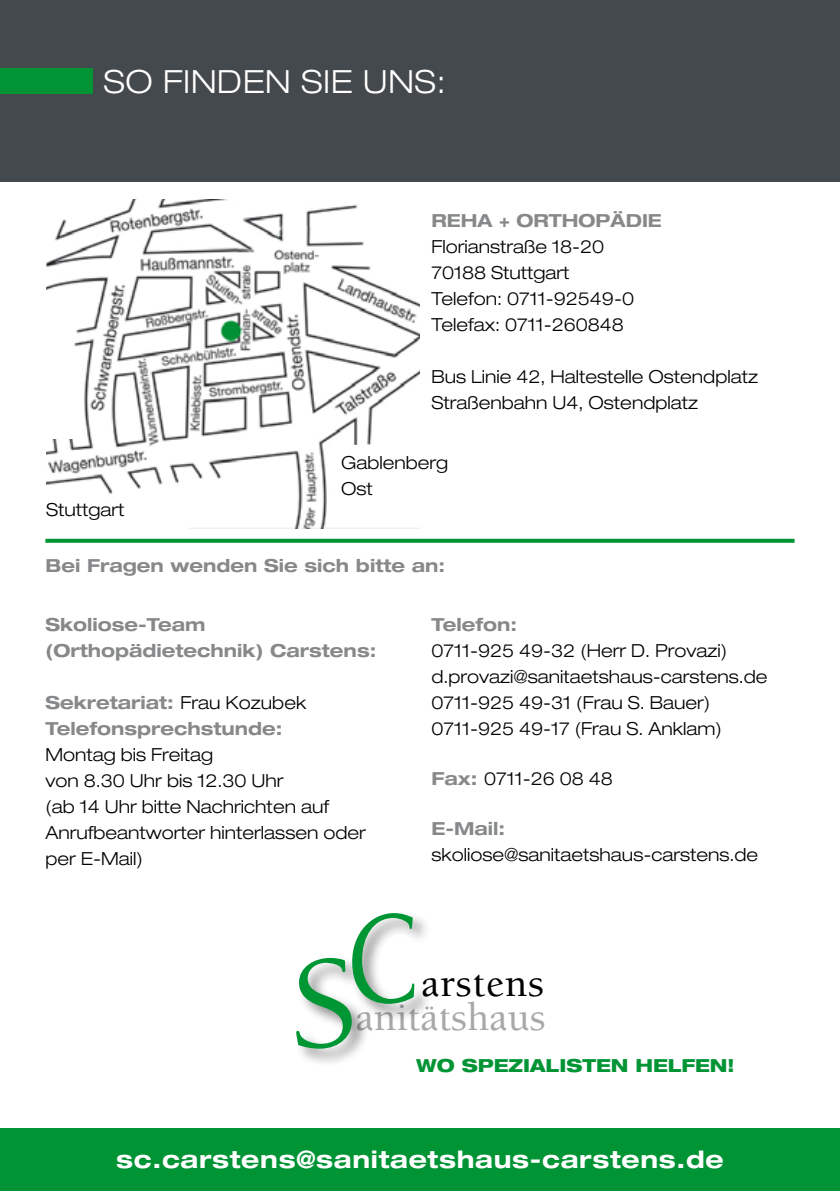
<style>
.page{position:relative;width:840px;height:1191px;background:#fff}
.page>*{position:absolute;margin:0;border:0;box-sizing:border-box;transform-origin:0 0}
.t1{font:500 134.8px "Berkeley";color:#009634}
.t2{font:500 40.4px "Berkeley";color:#a7a8aa}
.t3{font:500 40.4px "Berkeley";letter-spacing:.02em;color:#000}
.t4{font:300 expanded 32px "Helvetica Neue";letter-spacing:.02em;color:#fff}
.t5{font:700 expanded 24px "Helvetica Neue";letter-spacing:.03em;color:#fff}
.t6{font:300 expanded 18px/26px "Helvetica Neue";color:#000}
.t7{font:700 expanded 18px/26px "Helvetica Neue";color:#87888a}
.t8{font:800 expanded 18px "Helvetica Neue";color:#009435}
.s1{font-weight:300;color:#000}
.s2{font-weight:700;color:#87888a}
</style>
<div class="page">
<div style="left:0;top:0;width:839px;height:181px;background:#44494d"></div>
<div style="left:0;top:68px;width:92px;height:26px;background:#009435"></div>
<div style="left:294px;top:955px;width:77px;height:112px;background:#000;opacity:.45"></div>
<div style="left:349px;top:910px;width:83px;height:112px;background:#000;opacity:.45"></div>
<svg style="left:352px;top:913px;width:62px;height:90px"></svg>
<div style="left:0;top:1128px;width:839px;height:63px;background:#009435"></div>
<svg style="left:45px;top:539px;width:749px;height:4px;background:#0d993f"></svg>
<img style="left:47px;top:200px;width:373px;height:328px">
<div style="left:30px;top:357px;width:48px;height:81px;background:#fff"></div>
<div style="left:46px;top:502px;width:143px;height:33px;background:#fff"></div>
<div style="left:341px;top:445px;width:125px;height:72px;background:#fff"></div>
<h3 class="t4" style="left:103px;top:62px;width:343px">So finden sie uns:</h3>
<p class="t7" style="left:431px;top:207px;width:230px">Reha + Orthopädie</p>
<p class="t6" style="left:431px;top:233px;width:204px">Florianstraße 18-20<br>70188 Stuttgart<br>Telefon: 0711-92549-0<br>Telefax: 0711-260848</p>
<p class="t6" style="left:431px;top:363px;width:328px">Bus Linie 42, Haltestelle Ostendplatz<br>Straßenbahn U4, Ostendplatz</p>
<p class="t6" style="left:46px;top:497px;width:80px">Stuttgart</p>
<p class="t6" style="left:341px;top:449px;width:108px">Gablenberg<br>Ost</p>
<p class="t7" style="left:45px;top:552px;width:401px">Bei Fragen wenden Sie sich bitte an:</p>
<p class="t7" style="left:45px;top:611px;width:332px">Skoliose-Team (Orthopädietechnik) Carstens:</p>
<p class="t7" style="left:45px;top:689px;width:262px">Sekretariat: <span class="s1">Frau Kozubek<br></span>Telefonsprechstunde:</p>
<p class="t6" style="left:45px;top:741px;width:322px">Montag bis Freitag<br>von 8.30 Uhr bis 12.30 Uhr<br>(ab 14 Uhr bitte Nachrichten auf<br>Anrufbeantworter hinterlassen oder per E-Mail)</p>
<p class="t7" style="left:431px;top:611px;width:87px">Telefon:</p>
<p class="t6" style="left:431px;top:637px;width:337px">0711-925 49-32 (Herr D. Provazi) d.provazi@sanitaetshaus-carstens.de 0711-925 49-31 (Frau S. Bauer)<br>0711-925 49-17 (Frau S. Anklam)</p>
<p class="t6" style="left:431px;top:765px;width:183px"><span class="s2">Fax:</span> 0711-26 08 48</p>
<p class="t7" style="left:431px;top:815px;width:75px">E-Mail:</p>
<p class="t6" style="left:431px;top:841px;width:328px">skoliose@sanitaetshaus-carstens.de</p>
<h1 class="t1" style="left:291px;top:932px;width:66px">S</h1>
<h2 class="t3" style="left:421px;top:961px;width:124px">arstens</h2>
<h2 class="t2" style="left:356px;top:996px;width:191px">anitätshaus</h2>
<p class="t8" style="left:416px;top:1053px;width:319px">WO SPEZIALISTEN HELFEN!</p>
<h3 class="t5" style="left:116px;top:1144px;width:608px">sc.carstens@sanitaetshaus-carstens.de</h3>
</div>
